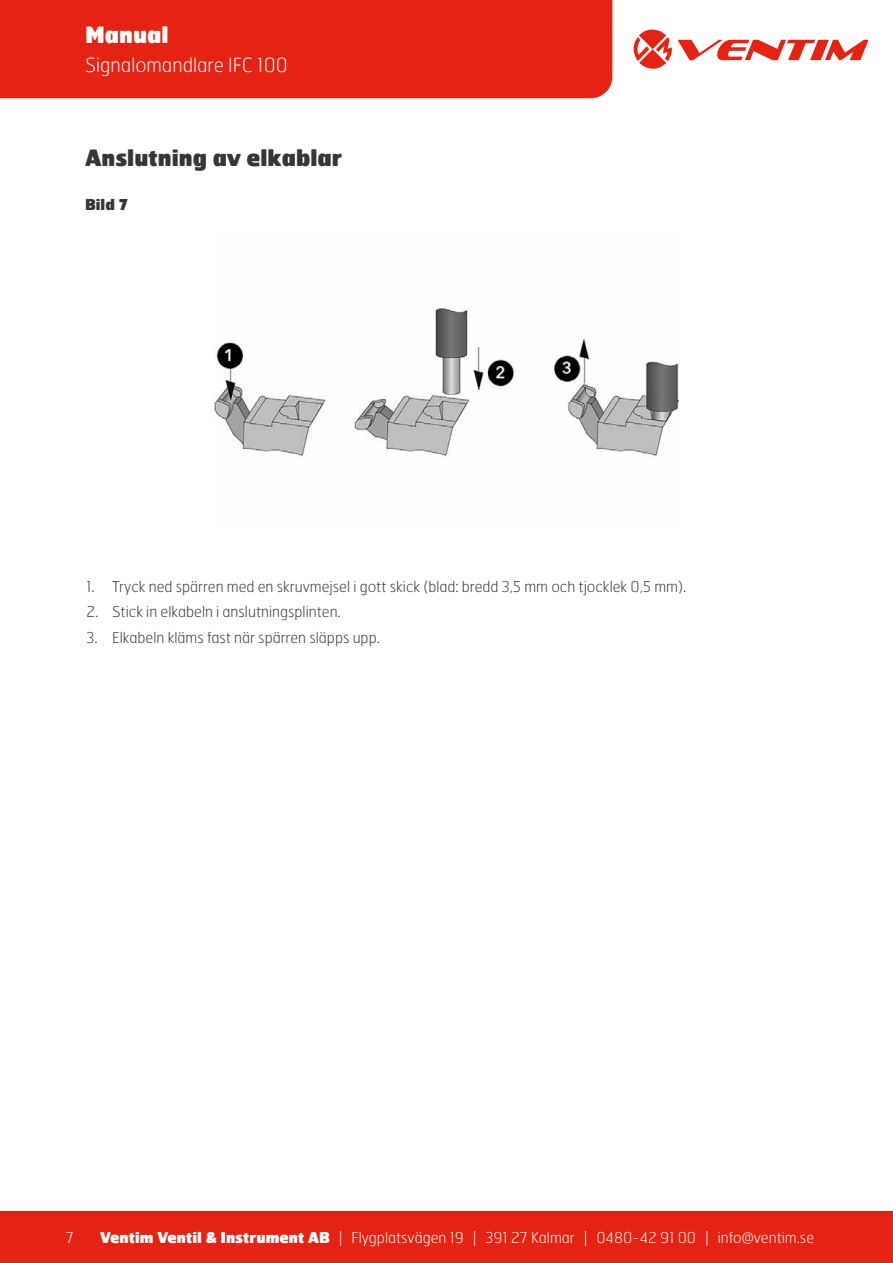
<style>
.page{position:relative;width:893px;height:1263px;background:#fff}
.page>*{position:absolute;margin:0;border:0;box-sizing:border-box;transform-origin:0 0}
.t1{font:900 22.5px "Hermes FB";color:#373636}
.t2{font:900 22.5px "Hermes FB";color:#fff}
.t3{font:100 19.5px "Hermes FB";color:#fff}
.t4{font:100 15px "Hermes FB";color:#373636}
.t5{font:100 15px "Hermes FB";color:#fff}
.t6{font:900 15px "Hermes FB";color:#373636}
.s1{font-weight:900}
</style>
<div class="page">
<div style="left:0;top:1212px;width:893px;height:51px;background:#e42313"></div>
<div style="left:0;top:0;width:612px;height:98px;background:#e42313"></div>
<svg style="left:634px;top:30px;width:38px;height:39px"></svg>
<svg style="left:678px;top:40px;width:190px;height:20px"></svg>
<img style="left:214px;top:308px;width:465px;height:149px">
<h1 class="t2" style="left:85px;top:20px;width:85px">Manual</h1>
<h2 class="t3" style="left:85px;top:52px;width:204px">Signalomandlare IFC 100</h2>
<h1 class="t1" style="left:85px;top:143px;width:259px">Anslutning av elkablar</h1>
<p class="t6" style="left:85px;top:194px;width:44px">Bild 7</p>
<p class="t4" style="left:87px;top:577px;width:601px">1. Tryck ned spärren med en skruvmejsel i gott skick (blad: bredd 3,5 mm och tjocklek 0,5 mm).</p>
<p class="t4" style="left:87px;top:602px;width:256px">2. Stick in elkabeln i anslutningsplinten.</p>
<p class="t4" style="left:87px;top:628px;width:295px">3. Elkabeln kläms fast när spärren släpps upp.</p>
<p class="t5" style="left:66px;top:1228px;width:10px">7</p>
<p class="t5" style="left:100px;top:1228px;width:716px"><span class="s1">Ventim Ventil &amp; Instrument AB</span> | Flygplatsvägen 19 | 391 27 Kalmar | 0480-42 91 00 | info@ventim.se</p>
</div>
